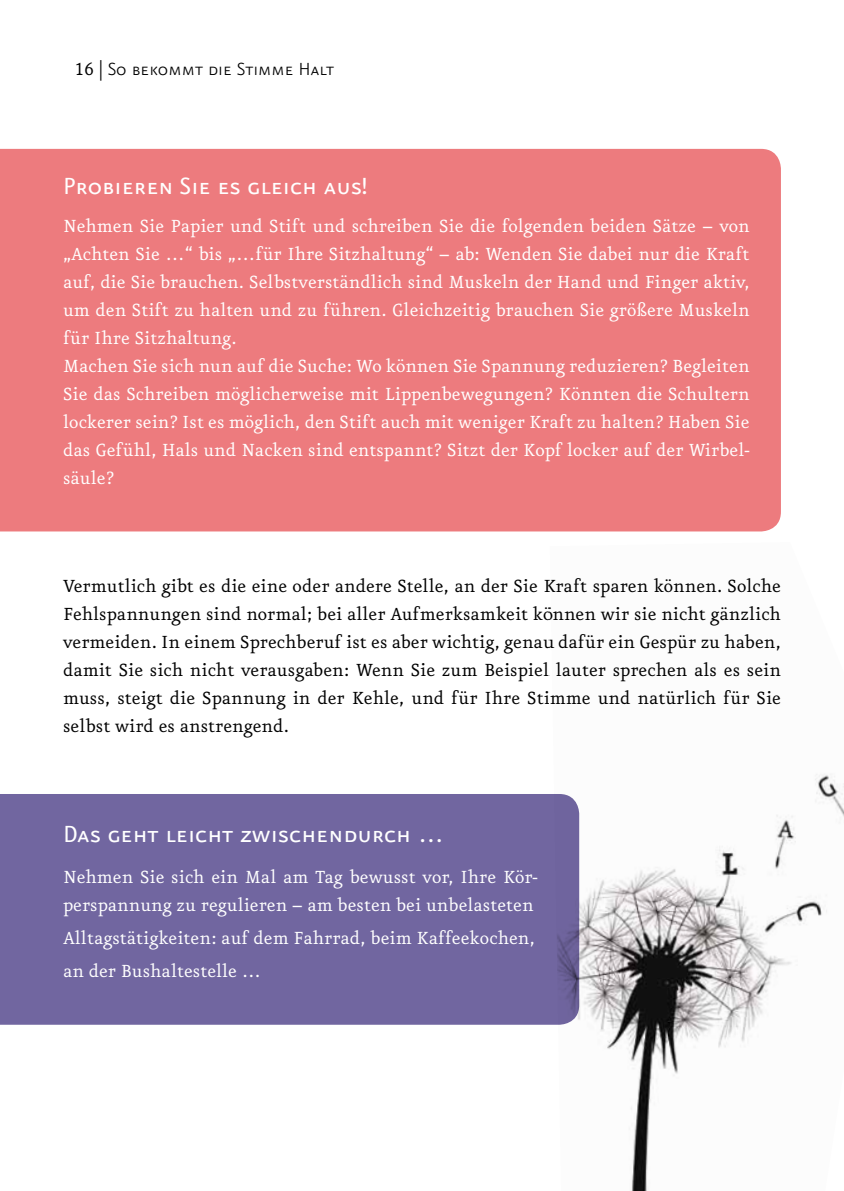
<style>
.page{position:relative;width:844px;height:1191px;background:#fff}
.page>*{position:absolute;margin:0;border:0;box-sizing:border-box;transform-origin:0 0}
.t1{font:28px "Eureka Sans Regular Caps";color:#fff}
.t2{font:21px/28px "Eureka CE";color:#fff}
.t3{font:21px/28px "Eureka CE";color:#000;text-align:justify}
.t4{font:21px "Eureka Sans CE Light Caps";color:#000}
.s1{font-family:"Eureka CE Small Caps"}
</style>
<div class="page">
<div style="left:0;top:149px;width:780px;height:382px;background:#ed7b7e"></div>
<div style="left:0;top:794px;width:549px;height:230px;background:#7166a0"></div>
<img style="left:549px;top:774px;width:294px;height:417px">
<p class="t4" style="left:74px;top:59px;width:261px"><span class="s1">16</span> | So bekommt die Stimme Halt</p>
<h1 class="t1" style="left:63px;top:173px;width:305px">Probieren Sie es gleich aus!</h1>
<p class="t2" style="left:63px;top:213px;width:688px">Nehmen Sie Papier und Stift und schreiben Sie die folgenden beiden Sätze – von „Achten Sie …“ bis „…für Ihre Sitzhaltung“ – ab: Wenden Sie dabei nur die Kraft auf, die Sie brauchen. Selbstverständlich sind Muskeln der Hand und Finger aktiv, um den Stift zu halten und zu führen. Gleichzeitig brauchen Sie größere Muskeln für Ihre Sitzhaltung.<br>Machen Sie sich nun auf die Suche: Wo können Sie Spannung reduzieren? Begleiten Sie das Schreiben möglicherweise mit Lippenbewegungen? Könnten die Schultern lockerer sein? Ist es möglich, den Stift auch mit weniger Kraft zu halten? Haben Sie das Gefühl, Hals und Nacken sind entspannt? Sitzt der Kopf locker auf der Wirbel&shy;säule?</p>
<p class="t3" style="left:63px;top:573px;width:719px">Vermutlich gibt es die eine oder andere Stelle, an der Sie Kraft sparen können. Solche Fehlspannungen sind normal; bei aller Aufmerksamkeit können wir sie nicht gänzlich vermeiden. In einem Sprechberuf ist es aber wichtig, genau dafür ein Gespür zu haben, damit Sie sich nicht verausgaben: Wenn Sie zum Beispiel lauter sprechen als es sein muss, steigt die Spannung in der Kehle, und für Ihre Stimme und natürlich für Sie selbst wird es anstrengend.</p>
<h1 class="t1" style="left:63px;top:820px;width:382px">Das geht leicht zwischendurch …</h1>
<p class="t2" style="left:63px;top:864px;width:476px">Nehmen Sie sich ein Mal am Tag bewusst vor, Ihre Kör&shy;perspannung zu regulieren – am besten bei unbelasteten</p>
<p class="t2" style="left:63px;top:922px;width:473px;line-height:32.9px">Alltagstätigkeiten: auf dem Fahrrad, beim Kaffeekochen, an der Bushaltestelle …</p>
</div>
